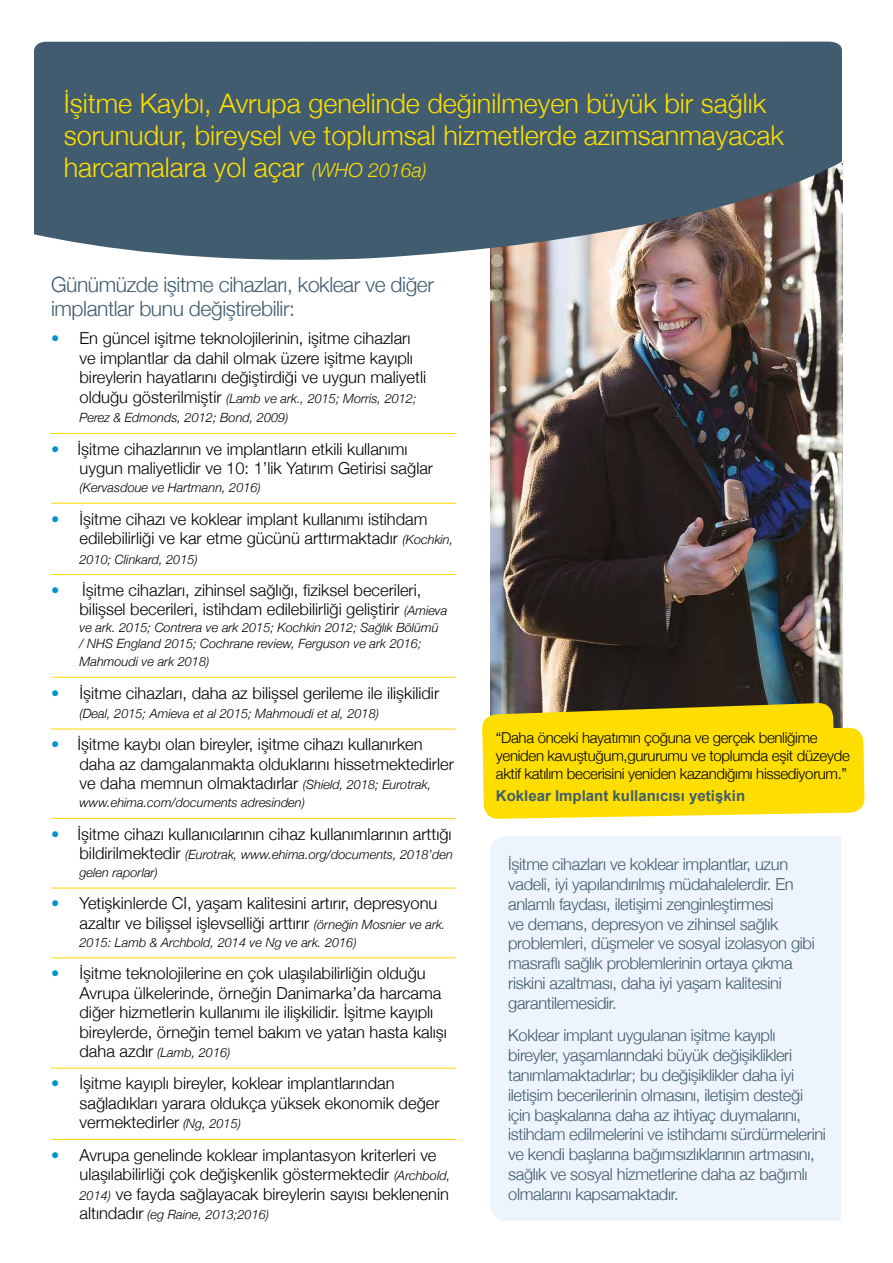
<style>
.page{position:relative;width:893px;height:1263px;background:#fff}
.page>*{position:absolute;margin:0;border:0;box-sizing:border-box;transform-origin:0 0}
.t1{font:300 27px/32.4px "Helvetica Neue";color:#fede00}
.t2{font:300 21px/24px "Helvetica Neue";letter-spacing:-.02em;color:#405c6e}
.t3{font:300 16.5px/19.5px "Helvetica Neue";color:#000}
.t4{font:300 16.5px/19.8px "Helvetica Neue";letter-spacing:-.02em;color:#405c6e}
.t5{font:300 15px/18px "Helvetica Neue";letter-spacing:-.02em;color:#000}
.t6{font:700 15px "Arial";color:#405c6e}
.t7{font:italic 300 12.75px/19.5px "Helvetica Neue";color:#000}
.s1{font-style:italic;font-size:19.5px}
.s2{color:#0091d1}
.s3{font-style:normal;font-size:16.5px}
.s4{font-style:italic;font-size:12.75px}
</style>
<div class="page">
<div style="left:490px;top:836px;width:351px;height:384px;background:#edf4fc"></div>
<img style="left:491px;top:163px;width:352px;height:539px">
<svg style="left:34px;top:42px;width:808px;height:223px;background:#4e6473"></svg>
<hr style="left:51px;top:433px;width:405px;height:1px;background:#ffd600">
<hr style="left:51px;top:503px;width:405px;height:1px;background:#ffd600">
<hr style="left:51px;top:574px;width:405px;height:1px;background:#ffd600">
<hr style="left:51px;top:677px;width:405px;height:1px;background:#ffd600">
<hr style="left:51px;top:729px;width:405px;height:1px;background:#ffd600">
<hr style="left:51px;top:818px;width:405px;height:1px;background:#ffd600">
<hr style="left:51px;top:888px;width:405px;height:1px;background:#ffd600">
<hr style="left:51px;top:957px;width:405px;height:1px;background:#ffd600">
<hr style="left:51px;top:1068px;width:405px;height:1px;background:#ffd600">
<hr style="left:51px;top:1139px;width:405px;height:1px;background:#ffd600">
<svg style="left:482px;top:702px;width:383px;height:117px;background:#f3d710"></svg>
<h1 class="t1" style="left:64px;top:85px;width:722px">İşitme Kaybı, Avrupa genelinde değinilmeyen büyük bir sağlık sorunudur, bireysel ve toplumsal hizmetlerde azımsanmayacak harcamalara yol açar <span class="s1">(WHO 2016a)</span></h1>
<p class="t2" style="left:51px;top:271px;width:384px">Günümüzde işitme cihazları, koklear ve diğer implantlar bunu değiştirebilir:</p>
<p class="t3" style="left:80px;top:328px;width:348px;text-indent:-28px"><span class="s2">•</span> En güncel işitme teknolojilerinin, işitme cihazları ve implantlar da dahil olmak üzere işitme kayıplı bireylerin hayatlarını değiştirdiği ve uygun maliyetli</p>
<p class="t7" style="left:80px;top:388px;width:339px"><span class="s3">olduğu gösterilmiştir</span> (Lamb ve ark., 2015; Morris, 2012;<br>Perez &amp; Edmonds, 2012; Bond, 2009)</p>
<p class="t3" style="left:80px;top:438px;width:355px;text-indent:-28px"><span class="s2">•</span> İşitme cihazlarının ve implantların etkili kullanımı uygun maliyetlidir ve 10: 1’lik Yatırım Getirisi sağlar</p>
<p class="t7" style="left:80px;top:477px;width:183px">(Kervasdoue ve Hartmann, 2016)</p>
<p class="t3" style="left:80px;top:508px;width:375px;text-indent:-28px"><span class="s2">•</span> İşitme cihazı ve koklear implant kullanımı istihdam edilebilirliği ve kar etme gücünü arttırmaktadır <span class="s4">(Kochkin,</span></p>
<p class="t7" style="left:80px;top:548px;width:120px">2010; Clinkard, 2015)</p>
<p class="t3" style="left:80px;top:579px;width:369px;text-indent:-28px"><span class="s2">•</span> İşitme cihazları, zihinsel sağlığı, fiziksel becerileri, bilişsel becerileri, istihdam edilebilirliği geliştirir <span class="s4">(Amieva</span></p>
<p class="t7" style="left:80px;top:618px;width:361px;line-height:16.5px">ve ark. 2015; Contrera ve ark 2015; Kochkin 2012; Sağlık Bölümü / NHS England 2015; Cochrane review, Ferguson ve ark 2016;</p>
<p class="t7" style="left:80px;top:651px;width:131px">Mahmoudi ve ark 2018)</p>
<p class="t3" style="left:51px;top:682px;width:390px"><span class="s2">•</span> İşitme cihazları, daha az bilişsel gerileme ile ilişkilidir</p>
<p class="t7" style="left:80px;top:703px;width:301px">(Deal, 2015; Amieva et al 2015; Mahmoudi et al, 2018)</p>
<p class="t3" style="left:80px;top:733px;width:376px;text-indent:-28px"><span class="s2">•</span> İşitme kaybı olan bireyler, işitme cihazı kullanırken daha az damgalanmakta olduklarını hissetmektedirler ve daha memnun olmaktadırlar <span class="s4">(Shield, 2018; Eurotrak,</span></p>
<p class="t7" style="left:80px;top:792px;width:227px">www.ehima.com/documents adresinden)</p>
<p class="t3" style="left:51px;top:823px;width:402px"><span class="s2">•</span> İşitme cihazı kullanıcılarının cihaz kullanımlarının arttığı</p>
<p class="t7" style="left:80px;top:845px;width:375px;line-height:18px"><span class="s3">bildirilmektedir</span> (Eurotrak, www.ehima.org/documents, 2018’den gelen raporlar)</p>
<p class="t3" style="left:80px;top:892px;width:367px;text-indent:-28px"><span class="s2">•</span> Yetişkinlerde CI, yaşam kalitesini artırır, depresyonu azaltır ve bilişsel işlevselliği arttırır <span class="s4">(örneğin Mosnier ve ark.</span></p>
<p class="t7" style="left:80px;top:932px;width:279px">2015: Lamb &amp; Archbold, 2014 ve Ng ve ark. 2016)</p>
<p class="t3" style="left:80px;top:962px;width:369px;text-indent:-28px"><span class="s2">•</span> İşitme teknolojilerine en çok ulaşılabilirliğin olduğu Avrupa ülkelerinde, örneğin Danimarka’da harcama diğer hizmetlerin kullanımı ile ilişkilidir. İşitme kayıplı bireylerde, örneğin temel bakım ve yatan hasta kalışı</p>
<p class="t7" style="left:80px;top:1042px;width:152px"><span class="s3">daha azdır</span> (Lamb, 2016)</p>
<p class="t3" style="left:80px;top:1072px;width:362px;text-indent:-28px"><span class="s2">•</span> İşitme kayıplı bireyler, koklear implantlarından sağladıkları yarara oldukça yüksek ekonomik değer vermektedirler <span class="s4">(Ng, 2015)</span></p>
<p class="t3" style="left:80px;top:1144px;width:372px;text-indent:-28px"><span class="s2">•</span> Avrupa genelinde koklear implantasyon kriterleri ve ulaşılabilirliği çok değişkenlik göstermektedir <span class="s4">(Archbold,<br>2014)</span> ve fayda sağlayacak bireylerin sayısı beklenenin</p>
<p class="t7" style="left:80px;top:1204px;width:191px"><span class="s3">altındadır</span> (eg Raine, 2013;2016)</p>
<p class="t5" style="left:496px;top:728px;width:355px">“Daha önceki hayatımın çoğuna ve gerçek benliğime yeniden kavuştuğum,gururumu ve toplumda eşit düzeyde aktif katılım becerisini yeniden kazandığımı hissediyorum.”</p>
<p class="t6" style="left:496px;top:786px;width:251px">Koklear Implant kullanıcısı yetişkin</p>
<p class="t4" style="left:508px;top:853px;width:308px">İşitme cihazları ve koklear implantlar, uzun vadeli, iyi yapılandırılmış müdahalelerdir. En anlamlı faydası, iletişimi zenginleştirmesi<br>ve demans, depresyon ve zihinsel sağlık problemleri, düşmeler ve sosyal izolasyon gibi masraflı sağlık problemlerinin ortaya çıkma riskini azaltması, daha iyi yaşam kalitesini garantilemesidir.</p>
<p class="t4" style="left:508px;top:1024px;width:319px">Koklear implant uygulanan işitme kayıplı bireyler, yaşamlarındaki büyük değişiklikleri tanımlamaktadırlar; bu değişiklikler daha iyi iletişim becerilerinin olmasını, iletişim desteği için başkalarına daha az ihtiyaç duymalarını, istihdam edilmelerini ve istihdamı sürdürmelerini ve kendi başlarına bağımsızlıklarının artmasını, sağlık ve sosyal hizmetlerine daha az bağımlı olmalarını kapsamaktadır.</p>
</div>
